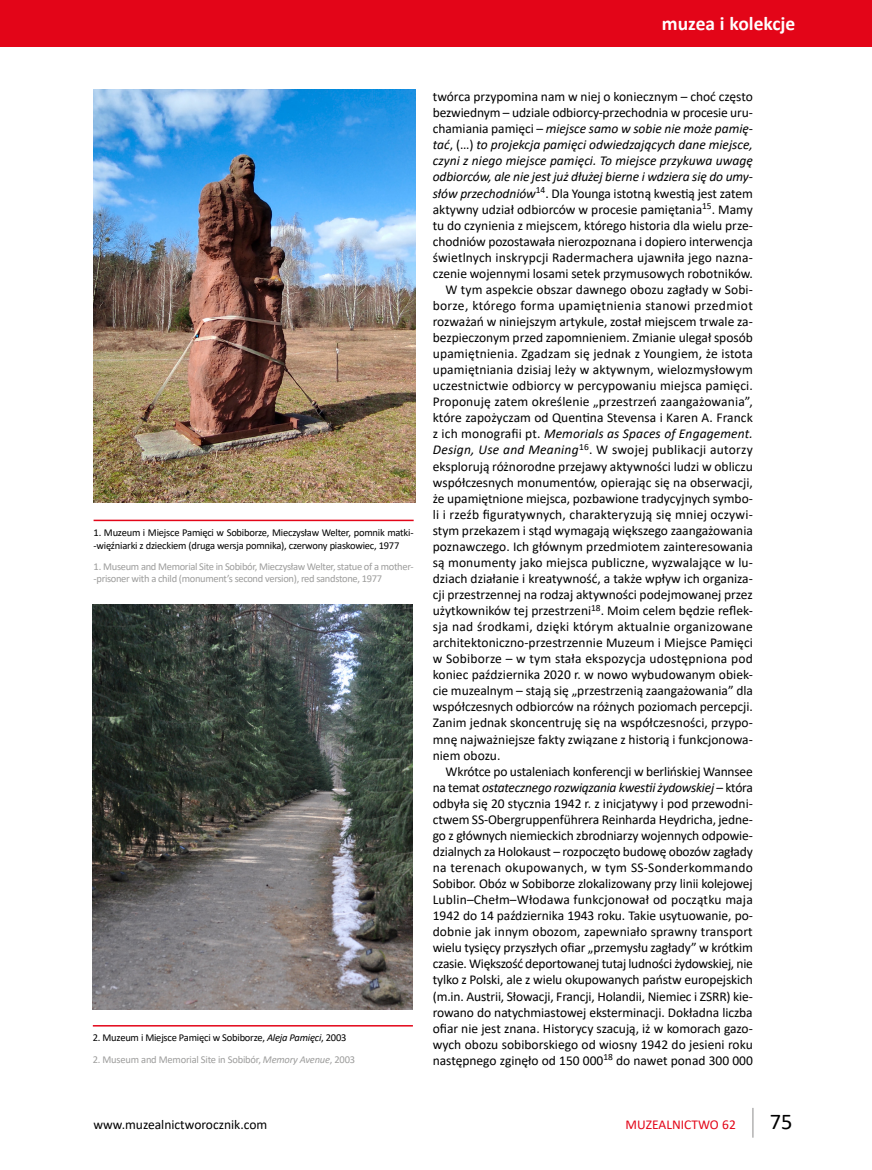
<style>
.page{position:relative;width:872px;height:1170px;background:#fff}
.page>*{position:absolute;margin:0;border:0;box-sizing:border-box;transform-origin:0 0}
.t1{font:22.5px "Calibri";color:#000}
.t2{font:700 19.5px "Calibri";color:#fff}
.t3{font:13.5px "Calibri";color:#000}
.t4{font:italic 13.5px "Calibri";letter-spacing:-.005em;color:#000}
.t5{font:13.5px "Calibri";letter-spacing:.02em;color:#000}
.t6{font:13.5px "Calibri";letter-spacing:-.02em;color:#000}
.t7{font:13.5px "Calibri";letter-spacing:.025em;color:#000}
.t8{font:13.5px "Calibri";color:#e30518}
.t9{font:10.5px/12.6px "Calibri";letter-spacing:-.02em;color:#000}
.t10{font:10.5px/12.6px "Calibri";letter-spacing:-.03em;color:#9d9d9c}
.s1{font-style:italic}
.s2{font-style:normal}
</style>
<div class="page">
<hr style="left:752px;top:1107px;width:1px;height:30px;background:#b3b2b2">
<div style="left:0;top:0;width:872px;height:47px;background:#e30518"></div>
<hr style="left:94px;top:519px;width:320px;height:2px;background:#e30518">
<hr style="left:93px;top:1024px;width:320px;height:2px;background:#e30518">
<img style="left:94px;top:90px;width:321px;height:412px">
<img style="left:93px;top:604px;width:320px;height:405px">
<h2 class="t2" style="left:662px;top:10px;width:135px">muzea i kolekcje</h2>
<p class="t9" style="left:94px;top:526px;width:321px">1. Muzeum i Miejsce Pamięci w Sobiborze, Mieczysław Welter, pomnik matki--więźniarki z dzieckiem (druga wersja pomnika), czerwony piaskowiec, 1977</p>
<p class="t10" style="left:94px;top:559px;width:321px">1. Museum and Memorial Site in Sobibór, Mieczysław Welter, statue of a mother--prisoner with a child (monument’s second version), red sandstone, 1977</p>
<p class="t9" style="left:93px;top:1031px;width:255px">2. Muzeum i Miejsce Pamięci w Sobiborze, <span class="s1">Aleja Pamięci</span>, 2003</p>
<p class="t10" style="left:93px;top:1052px;width:264px">2. Museum and Memorial Site in Sobibór, <span class="s1">Memory Avenue</span>, 2003</p>
<p class="t3" style="left:433px;top:87px;width:321px">twórca przypomina nam w niej o koniecznym – choć często</p>
<p class="t3" style="left:433px;top:103px;width:321px">bezwiednym – udziale odbiorcy-przechodnia w procesie uru-</p>
<p class="t4" style="left:433px;top:119px;width:321px"><span class="s2">chamiania pamięci –</span> miejsce samo w sobie nie może pamię-</p>
<p class="t4" style="left:433px;top:135px;width:321px">tać<span class="s2">, (…)</span> to projekcja pamięci odwiedzających dane miejsce,</p>
<p class="t4" style="left:433px;top:151px;width:321px">czyni z niego miejsce pamięci. To miejsce przykuwa uwagę</p>
<p class="t4" style="left:433px;top:167px;width:321px">odbiorców, ale nie jest już dłużej bierne i wdziera się do umy-</p>
<p class="t3" style="left:433px;top:184px;width:321px"><span class="s1">słów przechodniów</span><sup>14</sup>. Dla Younga istotną kwestią jest zatem</p>
<p class="t3" style="left:433px;top:200px;width:321px">aktywny udział odbiorców w procesie pamiętania<sup>15</sup>. Mamy</p>
<p class="t3" style="left:433px;top:216px;width:321px">tu do czynienia z miejscem, którego historia dla wielu prze-</p>
<p class="t3" style="left:433px;top:232px;width:321px">chodniów pozostawała nierozpoznana i dopiero interwencja</p>
<p class="t3" style="left:433px;top:248px;width:321px">świetlnych inskrypcji Radermachera ujawniła jego nazna-</p>
<p class="t3" style="left:433px;top:264px;width:321px">czenie wojennymi losami setek przymusowych robotników.</p>
<p class="t3" style="left:445px;top:280px;width:309px">W tym aspekcie obszar dawnego obozu zagłady w Sobi-</p>
<p class="t7" style="left:433px;top:296px;width:321px">borze, którego forma upamiętnienia stanowi przedmiot</p>
<p class="t3" style="left:433px;top:312px;width:321px">rozważań w niniejszym artykule, został miejscem trwale za-</p>
<p class="t3" style="left:433px;top:328px;width:321px">bezpieczonym przed zapomnieniem. Zmianie ulegał sposób</p>
<p class="t3" style="left:433px;top:344px;width:321px">upamiętnienia. Zgadzam się jednak z Youngiem, że istota</p>
<p class="t3" style="left:433px;top:360px;width:321px">upamiętniania dzisiaj leży w aktywnym, wielozmysłowym</p>
<p class="t3" style="left:433px;top:376px;width:321px">uczestnictwie odbiorcy w percypowaniu miejsca pamięci.</p>
<p class="t3" style="left:433px;top:392px;width:321px">Proponuję zatem określenie „przestrzeń zaangażowania”,</p>
<p class="t3" style="left:433px;top:408px;width:321px">które zapożyczam od Quentina Stevensa i Karen A. Franck</p>
<p class="t4" style="left:433px;top:424px;width:321px"><span class="s2">z ich monografii pt.</span> Memorials as Spaces of Engagement.</p>
<p class="t5" style="left:433px;top:440px;width:321px"><span class="s1">Design, Use and Meaning</span><sup>16</sup>. W swojej publikacji autorzy</p>
<p class="t3" style="left:433px;top:456px;width:321px">eksplorują różnorodne przejawy aktywności ludzi w obliczu</p>
<p class="t3" style="left:433px;top:472px;width:321px">współczesnych monumentów, opierając się na obserwacji,</p>
<p class="t3" style="left:433px;top:488px;width:321px">że upamiętnione miejsca, pozbawione tradycyjnych symbo-</p>
<p class="t3" style="left:433px;top:505px;width:321px">li i rzeźb figuratywnych, charakteryzują się mniej oczywi-</p>
<p class="t3" style="left:433px;top:521px;width:321px">stym przekazem i stąd wymagają większego zaangażowania</p>
<p class="t3" style="left:433px;top:537px;width:321px">poznawczego. Ich głównym przedmiotem zainteresowania</p>
<p class="t3" style="left:433px;top:553px;width:321px">są monumenty jako miejsca publiczne, wyzwalające w lu-</p>
<p class="t3" style="left:433px;top:569px;width:321px">dziach działanie i kreatywność, a także wpływ ich organiza-</p>
<p class="t3" style="left:433px;top:585px;width:321px">cji przestrzennej na rodzaj aktywności podejmowanej przez</p>
<p class="t3" style="left:433px;top:601px;width:321px">użytkowników tej przestrzeni<sup>18</sup>. Moim celem będzie reflek-</p>
<p class="t5" style="left:433px;top:617px;width:322px">sja nad środkami, dzięki którym aktualnie organizowane</p>
<p class="t3" style="left:433px;top:633px;width:321px">architektoniczno-przestrzennie Muzeum i Miejsce Pamięci</p>
<p class="t3" style="left:433px;top:649px;width:321px">w Sobiborze – w tym stała ekspozycja udostępniona pod</p>
<p class="t3" style="left:433px;top:665px;width:321px">koniec października 2020 r. w nowo wybudowanym obiek-</p>
<p class="t3" style="left:433px;top:681px;width:322px">cie muzealnym – stają się „przestrzenią zaangażowania” dla</p>
<p class="t3" style="left:433px;top:697px;width:321px">współczesnych odbiorców na różnych poziomach percepcji.</p>
<p class="t3" style="left:433px;top:713px;width:322px">Zanim jednak skoncentruję się na współczesności, przypo-</p>
<p class="t3" style="left:433px;top:729px;width:321px">mnę najważniejsze fakty związane z historią i funkcjonowa-</p>
<p class="t3" style="left:433px;top:745px;width:69px">niem obozu.</p>
<p class="t3" style="left:445px;top:761px;width:309px">Wkrótce po ustaleniach konferencji w berlińskiej Wannsee</p>
<p class="t4" style="left:433px;top:777px;width:321px"><span class="s2">na temat</span> ostatecznego rozwiązania kwestii żydowskiej <span class="s2">– która</span></p>
<p class="t3" style="left:433px;top:793px;width:321px">odbyła się 20 stycznia 1942 r. z inicjatywy i pod przewodni-</p>
<p class="t3" style="left:433px;top:810px;width:321px">ctwem SS-Obergruppenführera Reinharda Heydricha, jedne-</p>
<p class="t3" style="left:433px;top:826px;width:321px">go z głównych niemieckich zbrodniarzy wojennych odpowie-</p>
<p class="t3" style="left:433px;top:842px;width:321px">dzialnych za Holokaust – rozpoczęto budowę obozów zagłady</p>
<p class="t5" style="left:433px;top:858px;width:321px">na terenach okupowanych, w tym SS-Sonderkommando</p>
<p class="t3" style="left:433px;top:874px;width:321px">Sobibor. Obóz w Sobiborze zlokalizowany przy linii kolejowej</p>
<p class="t3" style="left:433px;top:890px;width:321px">Lublin–Chełm–Włodawa funkcjonował od początku maja</p>
<p class="t3" style="left:433px;top:906px;width:321px">1942 do 14 października 1943 roku. Takie usytuowanie, po-</p>
<p class="t3" style="left:433px;top:922px;width:321px">dobnie jak innym obozom, zapewniało sprawny transport</p>
<p class="t3" style="left:433px;top:938px;width:321px">wielu tysięcy przyszłych ofiar „przemysłu zagłady” w krótkim</p>
<p class="t6" style="left:433px;top:954px;width:321px">czasie. Większość deportowanej tutaj ludności żydowskiej, nie</p>
<p class="t3" style="left:433px;top:970px;width:321px">tylko z Polski, ale z wielu okupowanych państw europejskich</p>
<p class="t3" style="left:433px;top:986px;width:321px">(m.in. Austrii, Słowacji, Francji, Holandii, Niemiec i ZSRR) kie-</p>
<p class="t3" style="left:433px;top:1002px;width:321px">rowano do natychmiastowej eksterminacji. Dokładna liczba</p>
<p class="t3" style="left:433px;top:1018px;width:321px">ofiar nie jest znana. Historycy szacują, iż w komorach gazo-</p>
<p class="t3" style="left:433px;top:1034px;width:321px">wych obozu sobiborskiego od wiosny 1942 do jesieni roku</p>
<p class="t3" style="left:433px;top:1050px;width:322px">następnego zginęło od 150 000<sup>18</sup> do nawet ponad 300 000</p>
<p class="t3" style="left:94px;top:1114px;width:175px">www.muzealnictworocznik.com</p>
<p class="t8" style="left:625px;top:1114px;width:112px">MUZEALNICTWO 62</p>
<h1 class="t1" style="left:770px;top:1105px;width:24px">75</h1>
</div>
